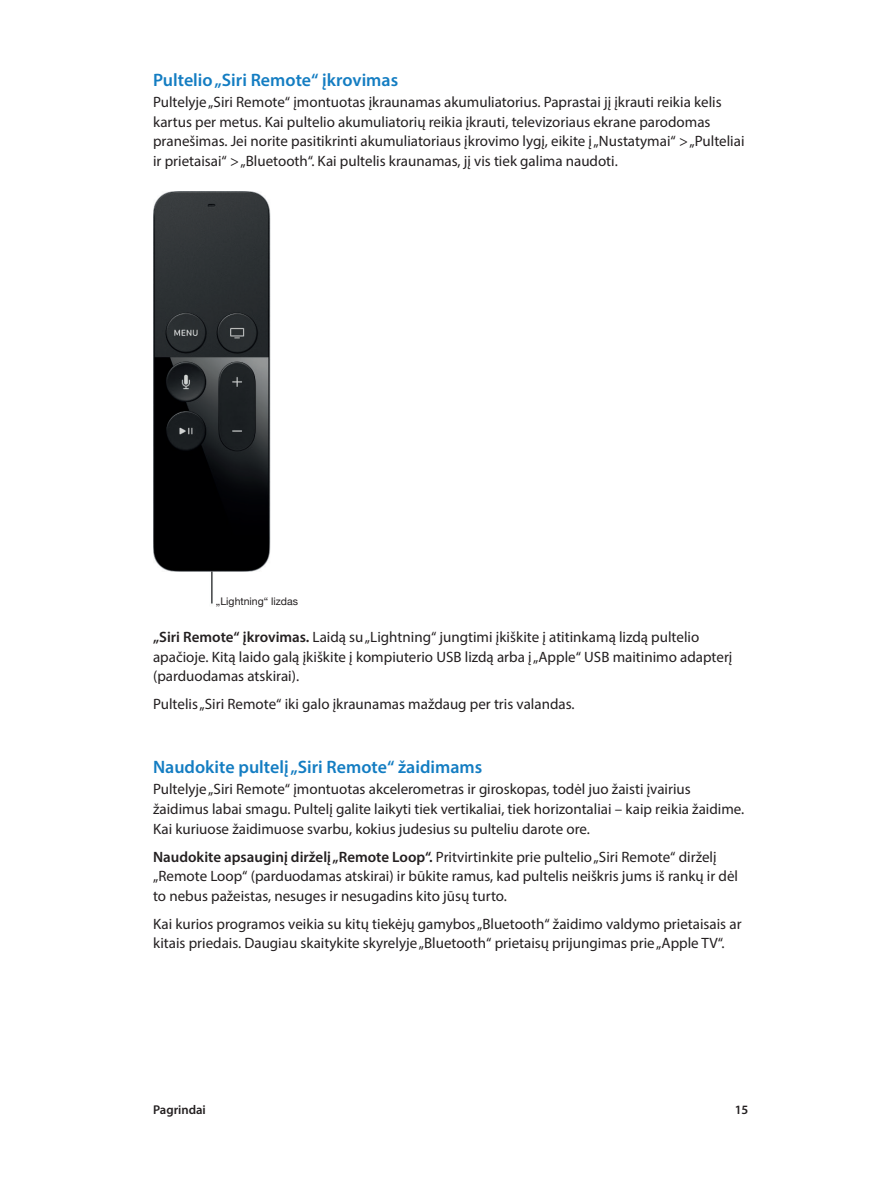
<style>
.page{position:relative;width:893px;height:1187px;background:#fff}
.page>*{position:absolute;margin:0;border:0;box-sizing:border-box;transform-origin:0 0}
.t1{font:600 18px "Myriad Pro";color:#147dc2}
.t2{font:15px/19.5px "Myriad Pro";color:#231f20}
.t3{font:600 12.75px "Myriad Pro";color:#231f20}
.t4{font:10.5px "Helvetica Neue";color:#231f20}
.s1{font-weight:600}
</style>
<div class="page">
<img style="left:153px;top:191px;width:118px;height:413px">
<p class="t1" style="left:153px;top:68px;width:247px">Pultelio „Siri Remote“ įkrovimas</p>
<p class="t2" style="left:153px;top:92px;width:593px">Pultelyje „Siri Remote“ įmontuotas įkraunamas akumuliatorius. Paprastai jį įkrauti reikia kelis kartus per metus. Kai pultelio akumuliatorių reikia įkrauti, televizoriaus ekrane parodomas pranešimas. Jei norite pasitikrinti akumuliatoriaus įkrovimo lygį, eikite į „Nustatymai“ &gt; „Pulteliai ir prietaisai“ &gt; „Bluetooth“. Kai pultelis kraunamas, jį vis tiek galima naudoti.</p>
<p class="t4" style="left:216px;top:593px;width:84px">„Lightning“ lizdas</p>
<p class="t2" style="left:153px;top:627px;width:581px"><span class="s1">„Siri Remote“ įkrovimas.</span> Laidą su „Lightning“ jungtimi įkiškite į atitinkamą lizdą pultelio apačioje. Kitą laido galą įkiškite į kompiuterio USB lizdą arba į „Apple“ USB maitinimo adapterį (parduodamas atskirai).</p>
<p class="t2" style="left:153px;top:694px;width:423px">Pultelis „Siri Remote“ iki galo įkraunamas maždaug per tris valandas.</p>
<p class="t1" style="left:153px;top:755px;width:331px">Naudokite pultelį „Siri Remote“ žaidimams</p>
<p class="t2" style="left:153px;top:779px;width:593px">Pultelyje „Siri Remote“ įmontuotas akcelerometras ir giroskopas, todėl juo žaisti įvairius žaidimus labai smagu. Pultelį galite laikyti tiek vertikaliai, tiek horizontaliai – kaip reikia žaidime.<br>Kai kuriuose žaidimuose svarbu, kokius judesius su pulteliu darote ore.</p>
<p class="t2" style="left:153px;top:846px;width:586px"><span class="s1">Naudokite apsauginį dirželį „Remote Loop“.</span> Pritvirtinkite prie pultelio „Siri Remote“ dirželį „Remote Loop“ (parduodamas atskirai) ir būkite ramus, kad pultelis neiškris jums iš rankų ir dėl to nebus pažeistas, nesuges ir nesugadins kito jūsų turto.</p>
<p class="t2" style="left:153px;top:913px;width:590px">Kai kurios programos veikia su kitų tiekėjų gamybos „Bluetooth“ žaidimo valdymo prietaisais ar kitais priedais. Daugiau skaitykite skyrelyje „Bluetooth“ prietaisų prijungimas prie „Apple TV“.</p>
<p class="t3" style="left:153px;top:1101px;width:54px">Pagrindai</p>
<p class="t3" style="left:735px;top:1101px;width:15px">15</p>
</div>
